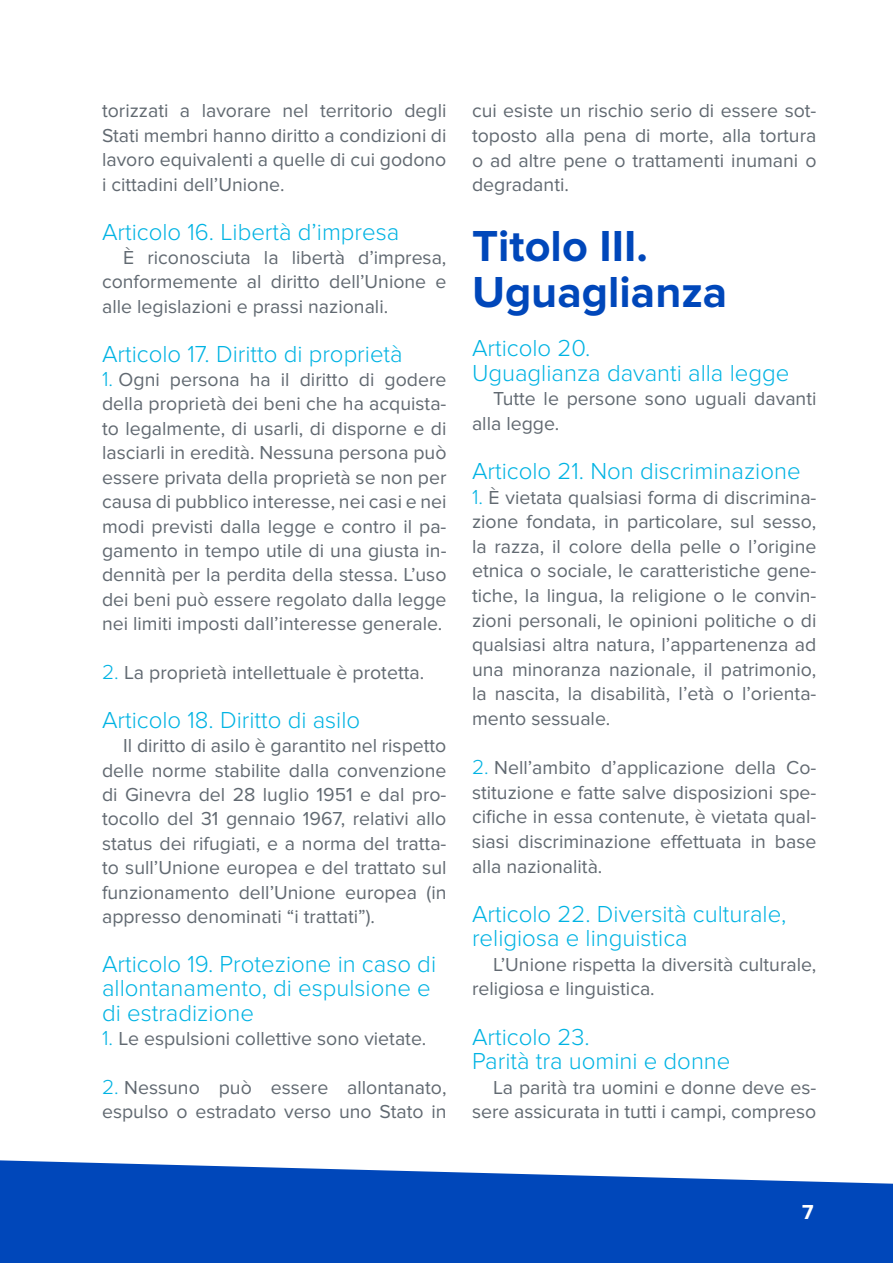
<style>
.page{position:relative;width:893px;height:1263px;background:#fff}
.page>*{position:absolute;margin:0;border:0;box-sizing:border-box;transform-origin:0 0}
.t1{font:700 45px/45.6px "Proxima Nova";color:#0047ba}
.t2{font:300 24px/24.6px "Proxima Nova";color:#00b3e3}
.t3{font:700 21px "Proxima Nova";color:#fff}
.t4{font:19.5px/24.5px "Proxima Nova";color:#616971;text-align:justify}
.s1{font-weight:300;font-size:21px;color:#00b3e3}
</style>
<div class="page">
<svg style="left:0;top:1160px;width:893px;height:103px;background:#1d5cc2"></svg>
<p class="t4" style="left:102px;top:99px;width:346px">torizzati a lavorare nel territorio degli Stati membri hanno diritto a condizioni di lavoro equivalenti a quelle di cui godono i cittadini dell’Unione.</p>
<p class="t2" style="left:102px;top:219px;width:299px">Articolo 16. Libertà d’impresa</p>
<p class="t4" style="left:102px;top:245px;width:346px;text-indent:21px">È riconosciuta la libertà d’impresa, conformemente al diritto dell’Unione e alle legislazioni e prassi nazionali.</p>
<p class="t2" style="left:102px;top:342px;width:302px">Articolo 17. Diritto di proprietà</p>
<p class="t4" style="left:102px;top:368px;width:346px"><span class="s1">1.</span> Ogni persona ha il diritto di godere della proprietà dei beni che ha acquista&shy;to legalmente, di usarli, di disporne e di lasciarli in eredità. Nessuna persona può essere privata della proprietà se non per causa di pubblico interesse, nei casi e nei modi previsti dalla legge e contro il pa&shy;gamento in tempo utile di una giusta in&shy;dennità per la perdita della stessa. L’uso dei beni può essere regolato dalla legge nei limiti imposti dall’interesse generale.</p>
<p class="t4" style="left:102px;top:660px;width:324px"><span class="s1">2.</span> La proprietà intellettuale è protetta.</p>
<p class="t2" style="left:102px;top:708px;width:260px">Articolo 18. Diritto di asilo</p>
<p class="t4" style="left:102px;top:734px;width:346px;text-indent:21px">Il diritto di asilo è garantito nel rispetto delle norme stabilite dalla convenzione di Ginevra del 28 luglio 1951 e dal pro&shy;tocollo del 31 gennaio 1967, relativi allo status dei rifugiati, e a norma del tratta&shy;to sull’Unione europea e del trattato sul funzionamento dell’Unione europea (in appresso denominati “i trattati”).</p>
<p class="t2" style="left:102px;top:952px;width:336px">Articolo 19. Protezione in caso di allontanamento, di espulsione e di estradizione</p>
<p class="t4" style="left:102px;top:1027px;width:326px"><span class="s1">1.</span> Le espulsioni collettive sono vietate.</p>
<p class="t4" style="left:102px;top:1075px;width:346px"><span class="s1">2.</span> Nessuno può essere allontanato, espulso o estradato verso uno Stato in</p>
<p class="t4" style="left:472px;top:99px;width:346px">cui esiste un rischio serio di essere sot&shy;toposto alla pena di morte, alla tortura o ad altre pene o trattamenti inumani o degradanti.</p>
<h1 class="t1" style="left:472px;top:225px;width:257px">Titolo III.<br>Uguaglianza</h1>
<p class="t2" style="left:472px;top:336px;width:319px">Articolo 20.<br>Uguaglianza davanti alla legge</p>
<p class="t4" style="left:472px;top:387px;width:346px;text-indent:21px">Tutte le persone sono uguali davanti alla legge.</p>
<p class="t2" style="left:472px;top:459px;width:330px">Articolo 21. Non discriminazione</p>
<p class="t4" style="left:472px;top:485px;width:346px"><span class="s1">1.</span> È vietata qualsiasi forma di discrimina&shy;zione fondata, in particolare, sul sesso, la razza, il colore della pelle o l’origine etnica o sociale, le caratteristiche gene&shy;tiche, la lingua, la religione o le convin&shy;zioni personali, le opinioni politiche o di qualsiasi altra natura, l’appartenenza ad una minoranza nazionale, il patrimonio, la nascita, la disabilità, l’età o l’orienta&shy;mento sessuale.</p>
<p class="t4" style="left:472px;top:756px;width:346px"><span class="s1">2.</span> Nell’ambito d’applicazione della Co&shy;stituzione e fatte salve disposizioni spe&shy;cifiche in essa contenute, è vietata qual&shy;siasi discriminazione effettuata in base alla nazionalità.</p>
<p class="t2" style="left:472px;top:902px;width:316px">Articolo 22. Diversità culturale, religiosa e linguistica</p>
<p class="t4" style="left:472px;top:952px;width:346px;text-indent:21px">L’Unione rispetta la diversità culturale, religiosa e linguistica.</p>
<p class="t2" style="left:472px;top:1025px;width:260px">Articolo 23.<br>Parità tra uomini e donne</p>
<p class="t4" style="left:472px;top:1075px;width:346px;text-align:right">La parità tra uomini e donne deve es&shy;sere assicurata in tutti i campi, compreso</p>
<p class="t3" style="left:802px;top:1199px;width:13px">7</p>
</div>
